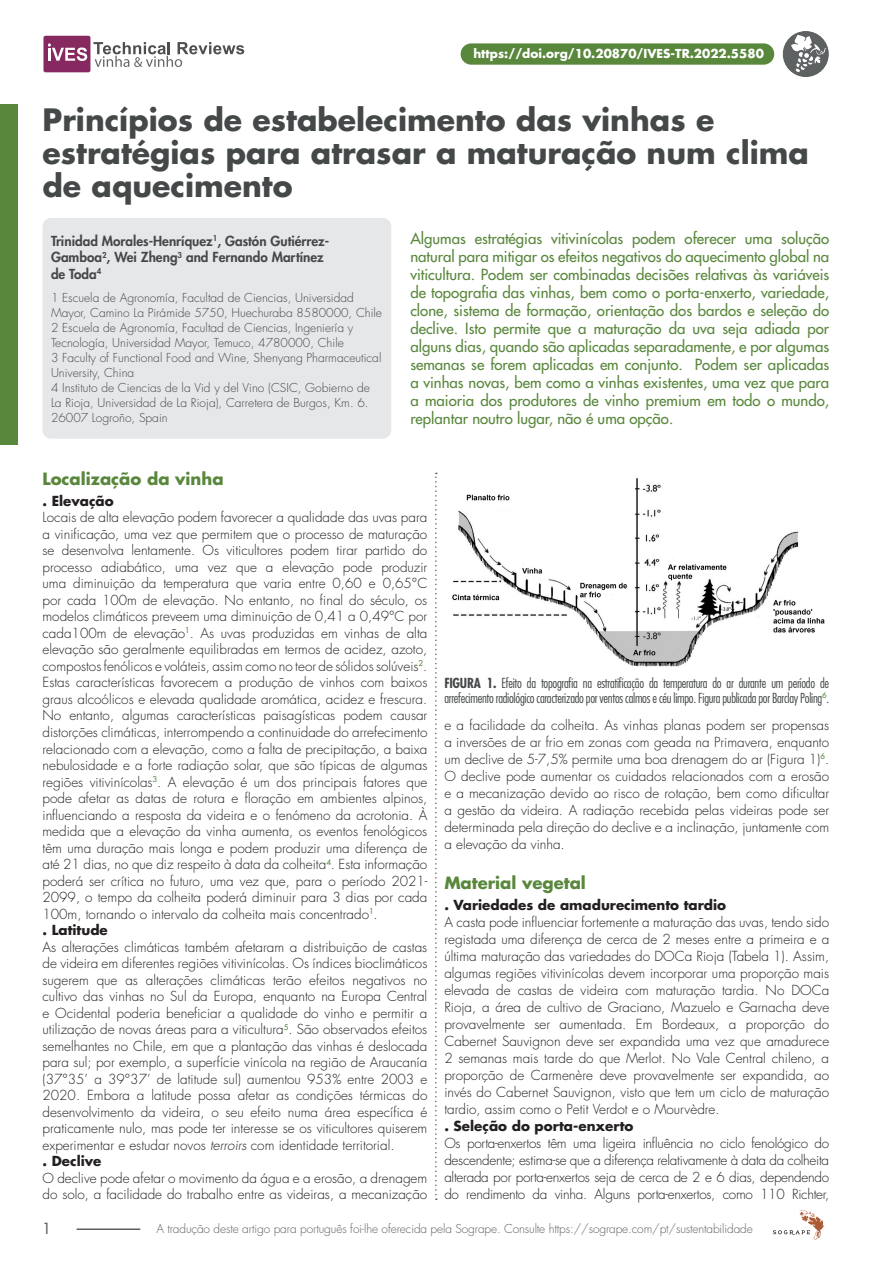
<style>
.page{position:relative;width:893px;height:1263px;background:#fff}
.page>*{position:absolute;margin:0;border:0;box-sizing:border-box;transform-origin:0 0}
.TITRE_article{font:700 30px/33px "Futura Std";color:#454849}
.titre_partie_viticul{font:700 16.5px "Futura Std";color:#59873c}
.abstract_viticulture{font:500 15px/18px "Futura Std";color:#59873c;text-align:justify}
.numéro_de_page{font:500 15px "Futura Std";color:#5d6162}
.texte_courant{font:300 13.5px/16.5px "Futura Std";color:#231f20;text-align:justify}
.figure_texte{font:300 condensed 13.5px/15px "Futura Std";letter-spacing:-.02em;color:#454849}
.auteurs_-_nom{font:800 13.5px/16.5px "Futura Std";color:#454849}
.texte_courant-2{font:700 13.5px "Futura Std";color:#231f20}
.auteur-affiliations{font:300 12px/15px "Futura Std";color:#454849}
.bas_de_page_gauche{font:300 12px "Futura Std";letter-spacing:-.01em;color:#5d6162}
.DOI{font:700 12px "Futura Std";color:#fff}
.s1{font-style:italic}
.s2{font-weight:700}
</style>
<div class="page">
<div style="left:0;top:104px;width:18px;height:340px;background:#59873c"></div>
<svg style="left:435px;top:473px;width:2px;height:727px"></svg>
<div style="left:43px;top:218px;width:348px;height:221px;background:#e6e7e9;border-radius:9px"></div>
<img style="left:452px;top:478px;width:373px;height:189px">
<hr style="left:77px;top:1228px;width:63px;height:2px;background:#5d6162">
<svg style="left:773px;top:1210px;width:51px;height:30px"></svg>
<svg style="left:93px;top:42px;width:151px;height:25px"></svg>
<div style="left:43px;top:36px;width:47px;height:36px;background:#862961;border-radius:2px"></div>
<svg style="left:48px;top:43px;width:39px;height:18px"></svg>
<div style="left:461px;top:43px;width:313px;height:22px;background:#59873c;border-radius:11px"></div>
<div style="left:783px;top:31px;width:46px;height:46px;background:#5d6162;border-radius:50%"></div>
<svg style="left:791px;top:35px;width:35px;height:38px"></svg>
<p class="DOI" style="left:473px;top:46px;width:292px">https://doi.org/10.20870/IVES-TR.2022.5580</p>
<p class="TITRE_article" style="left:43px;top:103px;width:768px">Princípios de estabelecimento das vinhas e estratégias para atrasar a maturação num clima de aquecimento</p>
<p class="auteurs_-_nom" style="left:51px;top:232px;width:280px">Trinidad Morales-Henríquez<sup>1</sup>, Gastón Gutiérrez-<br>Gamboa<sup>2</sup>, Wei Zheng<sup>3</sup> and Fernando Martínez de Toda<sup>4</sup></p>
<p class="auteur-affiliations" style="left:51px;top:291px;width:333px">1 Escuela de Agronomía, Facultad de Ciencias, Universidad Mayor, Camino La Pirámide 5750, Huechuraba 8580000, Chile 2 Escuela de Agronomía, Facultad de Ciencias, Ingeniería y Tecnología, Universidad Mayor, Temuco, 4780000, Chile</p>
<p class="auteur-affiliations" style="left:51px;top:351px;width:332px">3 Faculty of Functional Food and Wine, Shenyang Pharmaceutical<br>University, China</p>
<p class="auteur-affiliations" style="left:51px;top:381px;width:320px;text-align:justify">4 Instituto de Ciencias de la Vid y del Vino (CSIC, Gobierno de La Rioja, Universidad de La Rioja), Carretera de Burgos, Km. 6.<br>26007 Logroño, Spain</p>
<p class="abstract_viticulture" style="left:410px;top:230px;width:420px">Algumas estratégias vitivinícolas podem oferecer uma solução natural para mitigar os efeitos negativos do aquecimento global na viticultura. Podem ser combinadas decisões relativas às variáveis de topografia das vinhas, bem como o porta-enxerto, variedade, clone, sistema de formação, orientação dos bardos e seleção do declive. Isto permite que a maturação da uva seja adiada por alguns dias, quando são aplicadas separadamente, e por algumas semanas se forem aplicadas em conjunto. Podem ser aplicadas a vinhas novas, bem como a vinhas existentes, uma vez que para a maioria dos produtores de vinho premium em todo o mundo, replantar noutro lugar, não é uma opção.</p>
<p class="titre_partie_viticul" style="left:43px;top:468px;width:183px">Localização da vinha</p>
<p class="texte_courant-2" style="left:43px;top:492px;width:73px">. Elevação</p>
<p class="texte_courant" style="left:43px;top:510px;width:386px">Locais de alta elevação podem favorecer a qualidade das uvas para a vinificação, uma vez que permitem que o processo de maturação se desenvolva lentamente. Os viticultores podem tirar partido do processo adiabático, uma vez que a elevação pode produzir uma diminuição da temperatura que varia entre 0,60 e 0,65°C por cada 100m de elevação. No entanto, no final do século, os modelos climáticos preveem uma diminuição de 0,41 a 0,49°C por cada100m de elevação<sup>1</sup>. As uvas produzidas em vinhas de alta elevação são geralmente equilibradas em termos de acidez, azoto, compostos fenólicos e voláteis, assim como no teor de sólidos solúveis<sup>2</sup>.<br>Estas características favorecem a produção de vinhos com baixos graus alcoólicos e elevada qualidade aromática, acidez e frescura.<br>No entanto, algumas características paisagísticas podem causar distorções climáticas, interrompendo a continuidade do arrefecimento relacionado com a elevação, como a falta de precipitação, a baixa nebulosidade e a forte radiação solar, que são típicas de algumas regiões vitivinícolas<sup>3</sup>. A elevação é um dos principais fatores que pode afetar as datas de rotura e floração em ambientes alpinos, influenciando a resposta da videira e o fenómeno da acrotonia. À medida que a elevação da vinha aumenta, os eventos fenológicos têm uma duração mais longa e podem produzir uma diferença de até 21 dias, no que diz respeito à data da colheita<sup>4</sup>. Esta informação poderá ser crítica no futuro, uma vez que, para o período 2021- 2099, o tempo da colheita poderá diminuir para 3 dias por cada 100m, tornando o intervalo da colheita mais concentrado<sup>1</sup>.</p>
<p class="texte_courant-2" style="left:43px;top:921px;width:67px">. Latitude</p>
<p class="texte_courant" style="left:43px;top:939px;width:386px">As alterações climáticas também afetaram a distribuição de castas de videira em diferentes regiões vitivinícolas. Os índices bioclimáticos sugerem que as alterações climáticas terão efeitos negativos no cultivo das vinhas no Sul da Europa, enquanto na Europa Central e Ocidental poderia beneficiar a qualidade do vinho e permitir a utilização de novas áreas para a viticultura<sup>5</sup>. São observados efeitos semelhantes no Chile, em que a plantação das vinhas é deslocada para sul; por exemplo, a superfície vinícola na região de Araucanía (37°35’ a 39°37’ de latitude sul) aumentou 953% entre 2003 e 2020. Embora a latitude possa afetar as condições térmicas do desenvolvimento da videira, o seu efeito numa área específica é praticamente nulo, mas pode ter interesse se os viticultores quiserem experimentar e estudar novos <span class="s1">terroirs</span> com identidade territorial.</p>
<p class="texte_courant-2" style="left:43px;top:1152px;width:60px">. Declive</p>
<p class="texte_courant" style="left:43px;top:1170px;width:386px">O declive pode afetar o movimento da água e a erosão, a drenagem do solo, a facilidade do trabalho entre as videiras, a mecanização</p>
<p class="figure_texte" style="left:444px;top:675px;width:386px"><span class="s2">FIGURA 1.</span> Efeito da topografia na estratificação da temperatura do ar durante um período de arrefecimento radiológico caracterizado por ventos calmos e céu limpo. Figura publicada por Barclay Poling<sup>6</sup>.</p>
<p class="texte_courant" style="left:444px;top:717px;width:386px;line-height:17px">e a facilidade da colheita. As vinhas planas podem ser propensas a inversões de ar frio em zonas com geada na Primavera, enquanto um declive de 5-7,5% permite uma boa drenagem do ar (Figura 1)<sup>6</sup>.<br>O declive pode aumentar os cuidados relacionados com a erosão e a mecanização devido ao risco de rotação, bem como dificultar a gestão da videira. A radiação recebida pelas videiras pode ser determinada pela direção do declive e a inclinação, juntamente com a elevação da vinha.</p>
<p class="titre_partie_viticul" style="left:444px;top:871px;width:143px">Material vegetal</p>
<p class="texte_courant-2" style="left:444px;top:896px;width:283px">. Variedades de amadurecimento tardio</p>
<p class="texte_courant" style="left:444px;top:914px;width:386px;line-height:17px">A casta pode influenciar fortemente a maturação das uvas, tendo sido registada uma diferença de cerca de 2 meses entre a primeira e a última maturação das variedades do DOCa Rioja (Tabela 1). Assim, algumas regiões vitivinícolas devem incorporar uma proporção mais elevada de castas de videira com maturação tardia. No DOCa Rioja, a área de cultivo de Graciano, Mazuelo e Garnacha deve provavelmente ser aumentada. Em Bordeaux, a proporção do Cabernet Sauvignon deve ser expandida uma vez que amadurece 2 semanas mais tarde do que Merlot. No Vale Central chileno, a proporção de Carmenère deve provavelmente ser expandida, ao invés do Cabernet Sauvignon, visto que tem um ciclo de maturação tardio, assim como o Petit Verdot e o Mourvèdre.</p>
<p class="texte_courant-2" style="left:444px;top:1117px;width:191px">. Seleção do porta-enxerto</p>
<p class="texte_courant" style="left:444px;top:1135px;width:386px;line-height:17px">Os porta-enxertos têm uma ligeira influência no ciclo fenológico do descendente; estima-se que a diferença relativamente à data da colheita alterada por porta-enxertos seja de cerca de 2 e 6 dias, dependendo do rendimento da vinha. Alguns porta-enxertos, como 110 Richter,</p>
<p class="numéro_de_page" style="left:43px;top:1219px;width:10px">1</p>
<p class="bas_de_page_gauche" style="left:156px;top:1221px;width:598px">A tradução deste artigo para português foi-lhe oferecida pela Sogrape. Consulte https://sogrape.com/pt/sustentabilidade</p>
</div>
